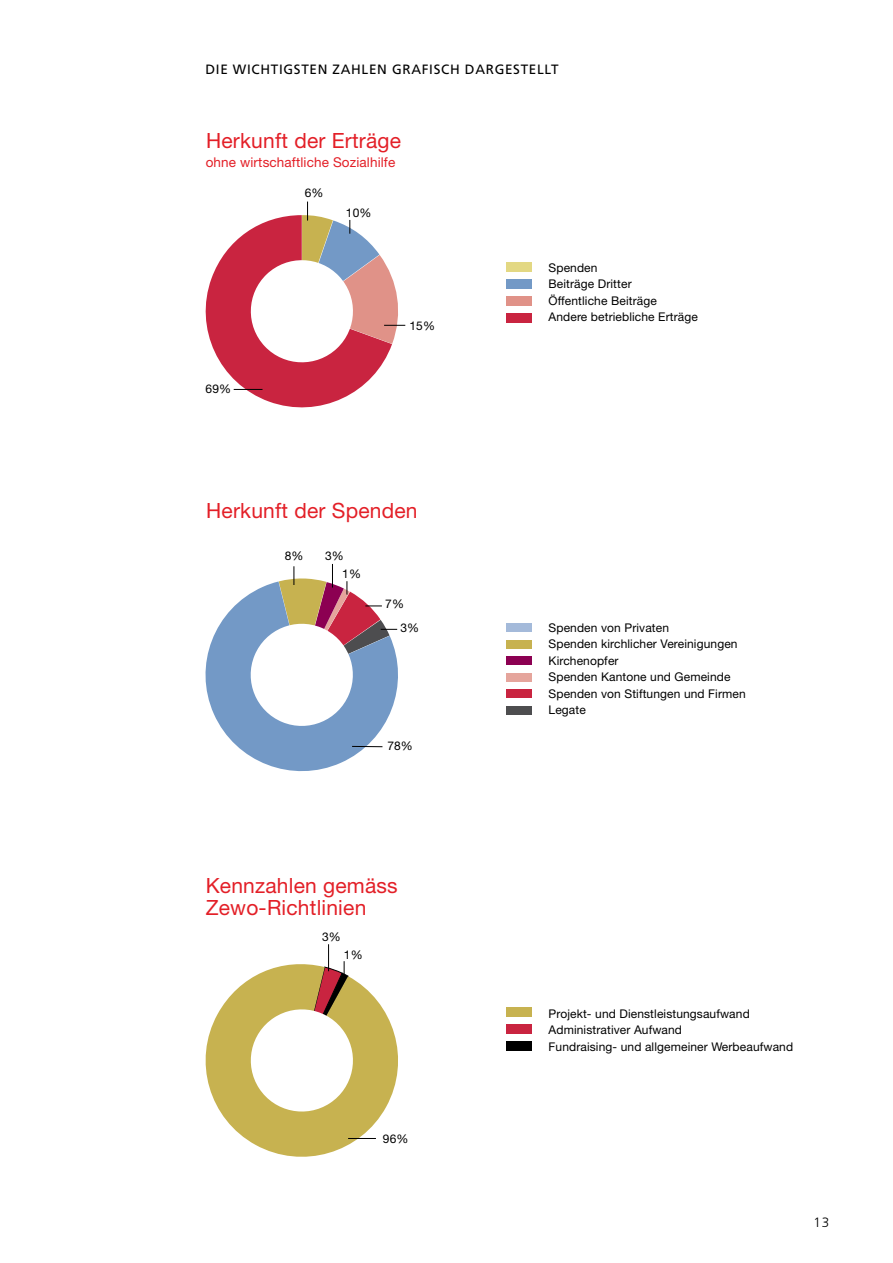
<style>
.page{position:relative;width:893px;height:1263px;background:#fff}
.page>*{position:absolute;margin:0;border:0;box-sizing:border-box;transform-origin:0 0}
.t1{font:21px/22.5px "Helvetica Neue";letter-spacing:.01em;color:#e31f27}
.t2{font:13.5px "Frutiger";letter-spacing:.05em;color:#000}
.t3{font:13.5px "Helvetica Neue";letter-spacing:.01em;color:#e31f27}
.t4{font:300 13.5px "Frutiger";color:#000}
.t5{font:12px/16.5px "Helvetica Neue";letter-spacing:.01em;color:#000}
</style>
<div class="page">
<svg style="left:205px;top:202px;width:200px;height:206px"></svg>
<div style="left:506px;top:1025px;width:25px;height:9px;background:#c92440"></div>
<div style="left:506px;top:1008px;width:25px;height:9px;background:#c7b250"></div>
<div style="left:506px;top:1042px;width:25px;height:9px;background:#000"></div>
<div style="left:506px;top:263px;width:25px;height:9px;background:#e3d883"></div>
<div style="left:506px;top:280px;width:25px;height:9px;background:#7399c6"></div>
<div style="left:506px;top:296px;width:25px;height:9px;background:#e09288"></div>
<div style="left:506px;top:313px;width:25px;height:9px;background:#c92440"></div>
<svg style="left:205px;top:564px;width:193px;height:208px"></svg>
<div style="left:506px;top:624px;width:25px;height:8px;background:#a4bada"></div>
<div style="left:506px;top:640px;width:25px;height:8px;background:#c7b250"></div>
<div style="left:506px;top:657px;width:25px;height:8px;background:#8c0052"></div>
<div style="left:506px;top:673px;width:25px;height:8px;background:#e5a59c"></div>
<div style="left:506px;top:690px;width:25px;height:8px;background:#c92440"></div>
<div style="left:506px;top:706px;width:25px;height:8px;background:#4d4d4f"></div>
<svg style="left:205px;top:983px;width:193px;height:174px;fill:#c7b250"></svg>
<svg style="left:348px;top:1138px;width:28px;height:1px"></svg>
<svg style="left:244px;top:944px;width:116px;height:174px"></svg>
<p class="t2" style="left:206px;top:62px;width:355px">DIE WICHTIGSTEN ZAHLEN GRAFISCH DARGESTELLT</p>
<h1 class="t1" style="left:206px;top:129px;width:196px">Herkunft der Erträge</h1>
<p class="t3" style="left:206px;top:155px;width:191px">ohne wirtschaftliche Sozialhilfe</p>
<p class="t5" style="left:206px;top:380px;width:27px">69%</p>
<p class="t5" style="left:305px;top:184px;width:20px">6%</p>
<p class="t5" style="left:346px;top:204px;width:27px">10%</p>
<p class="t5" style="left:410px;top:317px;width:27px">15%</p>
<h1 class="t1" style="left:206px;top:499px;width:213px">Herkunft der Spenden</h1>
<p class="t5" style="left:285px;top:547px;width:20px">8%</p>
<p class="t5" style="left:325px;top:547px;width:20px">3%</p>
<p class="t5" style="left:342px;top:565px;width:20px">1%</p>
<p class="t5" style="left:400px;top:592px;width:20px;line-height:23.4px;text-indent:-15px">7%<br>3%</p>
<p class="t5" style="left:387px;top:738px;width:27px">78%</p>
<p class="t5" style="left:549px;top:259px;width:151px">Spenden<br>Beiträge Dritter<br>Öffentliche Beiträge<br>Andere betriebliche Erträge</p>
<p class="t5" style="left:549px;top:619px;width:199px">Spenden von Privaten<br>Spenden kirchlicher Vereinigungen<br>Kirchenopfer<br>Spenden Kantone und Gemeinde<br>Spenden von Stiftungen und Firmen<br>Legate</p>
<h1 class="t1" style="left:206px;top:873px;width:194px">Kennzahlen gemäss<br>Zewo-Richtlinien</h1>
<p class="t5" style="left:322px;top:928px;width:20px">3%</p>
<p class="t5" style="left:344px;top:946px;width:20px">1%</p>
<p class="t5" style="left:383px;top:1130px;width:27px">96%</p>
<p class="t5" style="left:549px;top:1005px;width:246px">Projekt- und Dienstleistungsaufwand<br>Administrativer Aufwand<br>Fundraising- und allgemeiner Werbeaufwand</p>
<p class="t4" style="left:813px;top:1214px;width:17px">13</p>
</div>
